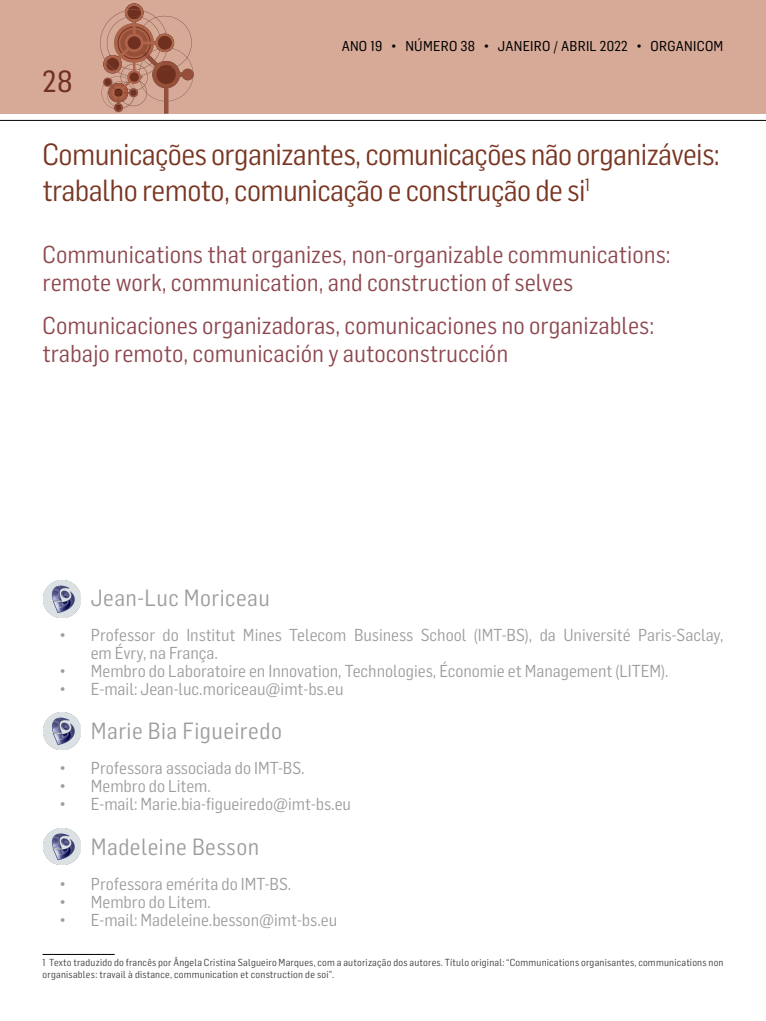
<style>
.page{position:relative;width:766px;height:1021px;background:#fff}
.page>*{position:absolute;margin:0;border:0;box-sizing:border-box;transform-origin:0 0}
.t1{font:30px/36px "Flama Semicondensed";letter-spacing:-.02em;color:#793622}
.t2{font:30px "Flama Semicondensed Basic";color:#703020}
.t3{font:24px/28px "Flama Semicondensed";color:#8d474e}
.t4{font:23px "Flama Semicondensed";letter-spacing:.02em;color:#9d9d9c}
.t5{font:17px/18px "Flama Semicondensed";color:#9d9d9c}
.t6{font:14px "Flama Semicondensed Basic";letter-spacing:.02em;color:#000}
.t7{font:10px/12px "Flama Semicondensed";letter-spacing:.02em;color:#3c3c3b}
</style>
<div class="page">
<div style="left:0;top:0;width:765px;height:113px;background:#d7aa98"></div>
<svg style="left:100px;top:3px;width:93px;height:110px"></svg>
<div style="left:158px;top:36px;width:14px;height:14px;background:#703020;border-radius:50%"></div>
<div style="left:104px;top:79px;width:7px;height:7px;background:#703020;border-radius:3px"></div>
<div style="left:128px;top:36px;width:13px;height:13px;background:#703020;border-radius:50%"></div>
<div style="left:115px;top:89px;width:7px;height:7px;background:#703020;border-radius:3px"></div>
<div style="left:129px;top:72px;width:10px;height:10px;background:#703020;border-radius:5px"></div>
<hr style="left:0;top:120px;width:765px;height:1px;background:#000">
<img style="left:43px;top:580px;width:37px;height:37px">
<hr style="left:43px;top:953px;width:72px;height:1px;background:#000">
<img style="left:43px;top:712px;width:37px;height:37px">
<img style="left:43px;top:828px;width:37px;height:37px">
<h1 class="t2" style="left:43px;top:62px;width:32px">28</h1>
<p class="t6" style="left:341px;top:37px;width:383px">ANO 19 • NÚMERO 38 • JANEIRO / ABRIL 2022 • ORGANICOM</p>
<h1 class="t1" style="left:43px;top:135px;width:678px">Comunicações organizantes, comunicações não organizáveis: trabalho remoto, comunicação e construção de si<sup>1</sup></h1>
<h2 class="t3" style="left:43px;top:240px;width:629px">Communications that organizes, non-organizable communications: remote work, communication, and construction of selves</h2>
<h2 class="t3" style="left:43px;top:310px;width:613px">Comunicaciones organizadoras, comunicaciones no organizables: trabajo remoto, comunicación y autoconstrucción</h2>
<h3 class="t4" style="left:91px;top:582px;width:180px">Jean-Luc Moriceau</h3>
<p class="t5" style="left:91px;top:625px;width:634px;text-indent:-31px">• Professor do Institut Mines Telecom Business School (IMT-BS), da Université Paris-Saclay, em Évry, na França.</p>
<p class="t5" style="left:60px;top:661px;width:610px">• Membro do Laboratoire en Innovation, Technologies, Économie et Management (LITEM).</p>
<p class="t5" style="left:60px;top:679px;width:285px">• E-mail: Jean-luc.moriceau@imt-bs.eu</p>
<h3 class="t4" style="left:91px;top:716px;width:192px">Marie Bia Figueiredo</h3>
<p class="t5" style="left:60px;top:758px;width:246px">• Professora associada do IMT-BS.</p>
<p class="t5" style="left:60px;top:776px;width:153px">• Membro do Litem.</p>
<p class="t5" style="left:60px;top:794px;width:293px">• E-mail: Marie.bia-figueiredo@imt-bs.eu</p>
<h3 class="t4" style="left:91px;top:832px;width:170px">Madeleine Besson</h3>
<p class="t5" style="left:60px;top:874px;width:233px">• Professora emérita do IMT-BS.</p>
<p class="t5" style="left:60px;top:892px;width:153px">• Membro do Litem.</p>
<p class="t5" style="left:60px;top:910px;width:279px">• E-mail: Madeleine.besson@imt-bs.eu</p>
<p class="t7" style="left:43px;top:956px;width:682px">1 Texto traduzido do francês por Ângela Cristina Salgueiro Marques, com a autorização dos autores. Título original: “Communications organisantes, communications non organisables : travail à distance, communication et construction de soi”.</p>
</div>
